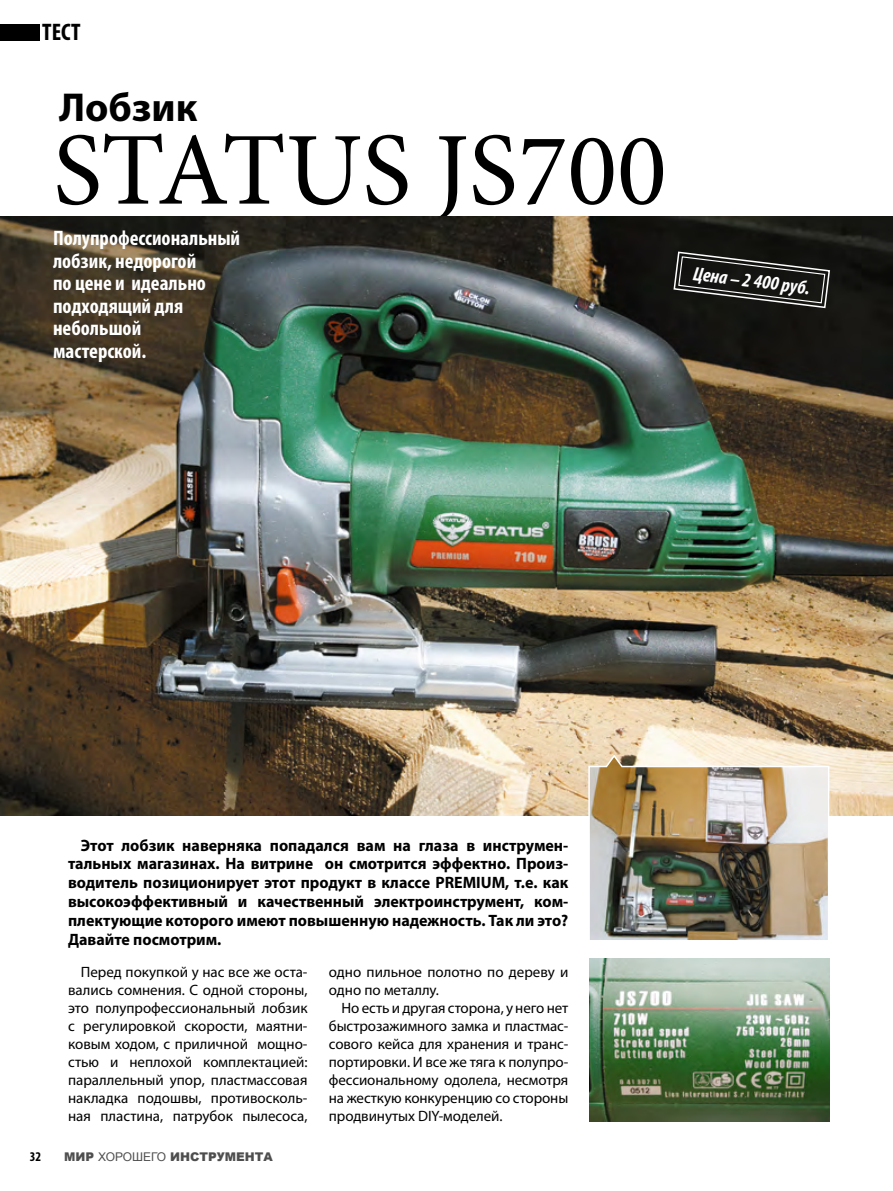
<style>
.page{position:relative;width:893px;height:1191px;background:#fff}
.page>*{position:absolute;margin:0;border:0;box-sizing:border-box;transform-origin:0 0}
.t1{font:103.5px "Minion Pro";color:#000}
.t2{font:700 40.5px "Myriad Pro";color:#000}
.t3{font:700 condensed 24px "Myriad Pro";color:#000}
.t4{font:700 condensed 21px/22.5px "Myriad Pro";color:#fff}
.t5{font:italic 700 condensed 19.65px "Myriad Pro";color:#fff}
.t6{font:700 16.5px/18.8px "Myriad Pro";color:#000;text-align:justify}
.t7{font:15px/18px "Myriad Pro";color:#000;text-align:justify}
.t8{font:700 condensed 13.35px "Myriad Pro";color:#000}
.t9{font:900 12px "Arial";color:#4e4e4e}
.s1{font-weight:400}
</style>
<div class="page">
<img style="left:0;top:216px;width:893px;height:600px">
<img style="left:588px;top:753px;width:242px;height:187px">
<img style="left:590px;top:958px;width:239px;height:163px">
<div style="left:0;top:24px;width:39px;height:17px;background:#000"></div>
<svg style="left:673px;top:251px;width:158px;height:58px;background:#2b2c29"></svg>
<h3 class="t3" style="left:42px;top:17px;width:40px">ТЕСТ</h3>
<h2 class="t2" style="left:59px;top:81px;width:140px">Лобзик</h2>
<h1 class="t1" style="left:53px;top:101px;width:615px">STATUS JS700</h1>
<h3 class="t4" style="left:53px;top:226px;width:189px">Полупрофессиональный лобзик, недорогой<br>по цене и идеально подходящий для небольшой<br>мастерской.</h3>
<h3 class="t5" style="left:695px;top:261px;width:119px;rotate:7deg">Цена – 2 400 руб.</h3>
<p class="t6" style="left:68px;top:835px;width:502px;text-indent:13px">Этот лобзик наверняка попадался вам на глаза в инструмен&shy;тальных магазинах. На витрине он смотрится эффектно. Произ&shy;водитель позиционирует этот продукт в классе PREMIUM, т.е. как высокоэффективный и качественный электроинструмент, ком&shy;плектующие которого имеют повышенную надежность. Так ли это?<br>Давайте посмотрим.</p>
<p class="t7" style="left:68px;top:962px;width:241px;text-indent:13px">Перед покупкой у нас все же оста&shy;вались сомнения. С одной стороны, это полупрофессиональный лобзик с регулировкой скорости, маятни&shy;ковым ходом, с приличной мощно&shy;стью и неплохой комплектацией: параллельный упор, пластмассовая накладка подошвы, противосколь&shy;ная пластина, патрубок пылесоса,</p>
<p class="t7" style="left:329px;top:962px;width:241px">одно пильное полотно по дереву и одно по металлу.</p>
<p class="t7" style="left:329px;top:998px;width:241px;text-indent:13px">Но есть и другая сторона, у него нет быстрозажимного замка и пластмас&shy;сового кейса для хранения и транс&shy;портировки. И все же тяга к полупро&shy;фессиональному одолела, несмотря на жесткую конкуренцию со стороны продвинутых DIY-моделей.</p>
<p class="t8" style="left:30px;top:1148px;width:13px">32</p>
<p class="t9" style="left:64px;top:1148px;width:210px">МИР <span class="s1">ХОРОШЕГО</span> ИНСТРУМЕНТА</p>
</div>
